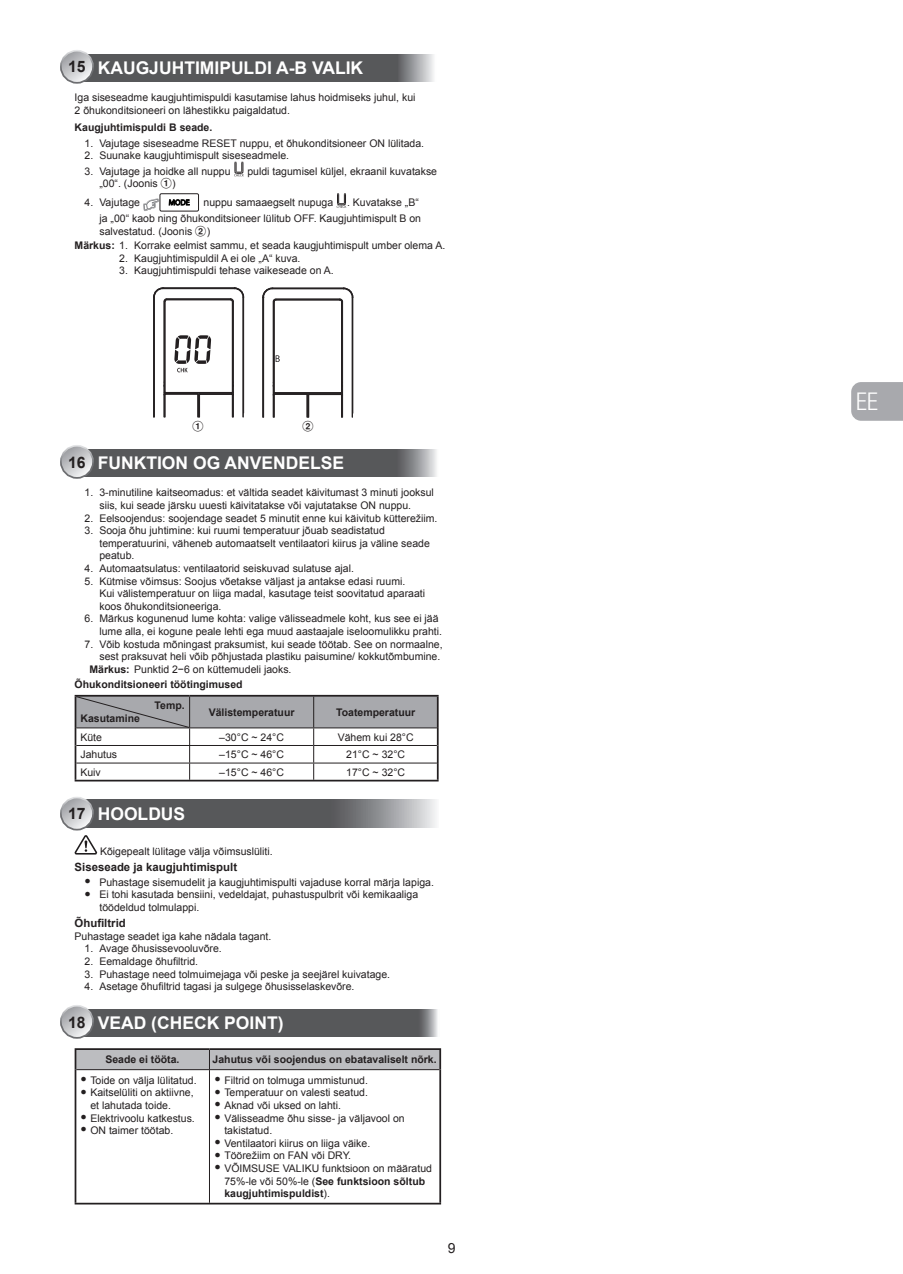
<style>
.page{position:relative;width:903px;height:1274px;background:#fff}
.page>*{position:absolute;margin:0;border:0;box-sizing:border-box;transform-origin:0 0}
.t1{font:300 condensed 24.5px "Helvetica Neue LT Pro";color:#fff}
.t2{font:700 17.5px "Arial";color:#fff}
.t3{font:14px "Arial";color:#231f20}
.t4{font:700 11.38px "Arial";color:#231f20}
.t5{font:10.5px/12.6px "Arial";color:#231f20}
.t6{font:700 10.5px/21.5px "Arial";color:#231f20}
.t7{font:10.5px "Circl Posi A";color:#231f20}
.s1{font-size:15.75px;color:#231f20}
.s2{font-family:"Circl Posi A"}
.s3{font-weight:700}
</style>
<div class="page">
<svg style="left:86px;top:54px;width:348px;height:27px;background:#5f6062"></svg>
<svg style="left:61px;top:51px;width:32px;height:32px"></svg>
<div style="left:60px;top:50px;width:34px;height:34px;border:2px solid #fff;border-radius:50%"></div>
<div style="left:233px;top:161px;width:11px;height:17px;background:#dbdadb"></div>
<svg style="left:234px;top:162px;width:10px;height:14px"></svg>
<svg style="left:143px;top:198px;width:16px;height:13px"></svg>
<div style="left:160px;top:193px;width:39px;height:18px;border:1px solid #231f20"></div>
<svg style="left:169px;top:199px;width:20px;height:7px"></svg>
<svg style="left:337px;top:193px;width:9px;height:15px"></svg>
<svg style="left:153px;top:287px;width:92px;height:130px"></svg>
<svg style="left:262px;top:288px;width:92px;height:130px"></svg>
<svg style="left:86px;top:449px;width:351px;height:27px;background:#5e5f62"></svg>
<svg style="left:61px;top:446px;width:32px;height:32px"></svg>
<div style="left:60px;top:445px;width:34px;height:34px;border:2px solid #fff;border-radius:50%"></div>
<hr style="left:75px;top:695px;width:115px;height:1px;background:#231f20">
<hr style="left:190px;top:695px;width:248px;height:1px;background:#231f20">
<hr style="left:75px;top:780px;width:363px;height:1px;background:#231f20">
<svg style="left:75px;top:696px;width:363px;height:84px"></svg>
<svg style="left:86px;top:800px;width:350px;height:27px;background:#6b6c6e"></svg>
<svg style="left:61px;top:797px;width:32px;height:32px"></svg>
<div style="left:60px;top:796px;width:34px;height:34px;border:2px solid #fff;border-radius:50%"></div>
<svg style="left:75px;top:835px;width:22px;height:19px"></svg>
<div style="left:78px;top:1009px;width:361px;height:27px;background:#57585a"></div>
<svg style="left:61px;top:1005px;width:32px;height:33px"></svg>
<div style="left:60px;top:1005px;width:34px;height:34px;border:2px solid #fff;border-radius:50%"></div>
<hr style="left:76px;top:1069px;width:363px;height:1px;background:#231f20">
<hr style="left:209px;top:1070px;width:1px;height:132px;background:#231f20">
<hr style="left:75px;top:1202px;width:366px;height:2px;background:#231f20">
<hr style="left:75px;top:1048px;width:134px;height:2px;background:#231f20">
<hr style="left:209px;top:1048px;width:232px;height:2px;background:#231f20">
<div style="left:75px;top:1049px;width:366px;height:20px;background:#bcbdc0"></div>
<hr style="left:75px;top:1069px;width:1px;height:133px;background:#231f20">
<hr style="left:439px;top:1069px;width:2px;height:133px;background:#231f20">
<div style="left:851px;top:382px;width:52px;height:39px;background:#a8a9ad"></div>
<h2 class="t2" style="left:68px;top:58px;width:296px"><span class="s1">15</span> KAUGJUHTIMIPULDI A-B VALIK</h2>
<p class="t5" style="left:75px;top:91px;width:342px">Iga siseseadme kaugjuhtimispuldi kasutamise lahus hoidmiseks juhul, kui<br>2 õhukonditsioneeri on lähestikku paigaldatud.</p>
<p class="t6" style="left:75px;top:117px;width:139px">Kaugjuhtimispuldi B seade.</p>
<p class="t5" style="left:85px;top:137px;width:341px">1. Vajutage siseseadme RESET nuppu, et õhukonditsioneer ON lülitada.</p>
<p class="t5" style="left:85px;top:149px;width:206px">2. Suunake kaugjuhtimispult siseseadmele.</p>
<p class="t5" style="left:85px;top:165px;width:148px">3. Vajutage ja hoidke all nuppu</p>
<p class="t5" style="left:247px;top:165px;width:191px">puldi tagumisel küljel, ekraanil kuvatakse</p>
<p class="t5" style="left:99px;top:177px;width:78px">„00“. (Joonis <span class="s2">1</span>)</p>
<p class="t5" style="left:85px;top:196px;width:57px">4. Vajutage</p>
<p class="t5" style="left:203px;top:196px;width:131px">nuppu samaaegselt nupuga</p>
<p class="t5" style="left:99px;top:195px;width:323px;line-height:15.8px;text-align:right">. Kuvatakse „B“<br>ja „00“ kaob ning õhukonditsioneer lülitub OFF. Kaugjuhtimispult B on</p>
<p class="t5" style="left:75px;top:224px;width:372px;line-height:14.7px;text-indent:25px">salvestatud. (Joonis <span class="s2">2</span>)<br><span class="s3">Märkus:</span> 1. Korrake eelmist sammu, et seada kaugjuhtimispult umber olema A.</p>
<p class="t5" style="left:119px;top:252px;width:183px">2. Kaugjuhtimispuldil A ei ole „A“ kuva.</p>
<p class="t5" style="left:119px;top:264px;width:216px">3. Kaugjuhtimispuldi tehase vaikeseade on A.</p>
<p class="t7" style="left:192px;top:421px;width:13px">1</p>
<p class="t7" style="left:302px;top:421px;width:13px">2</p>
<h2 class="t2" style="left:68px;top:453px;width:277px"><span class="s1">16</span> FUNKTION OG ANVENDELSE</h2>
<p class="t5" style="left:99px;top:486px;width:336px;text-indent:-15px">1. 3-minutiline kaitseomadus: et vältida seadet käivitumast 3 minuti jooksul siis, kui seade järsku uuesti käivitatakse või vajutatakse ON nuppu.</p>
<p class="t5" style="left:85px;top:511px;width:354px">2. Eelsoojendus: soojendage seadet 5 minutit enne kui käivitub kütterežiim.</p>
<p class="t5" style="left:99px;top:524px;width:332px;text-indent:-15px">3. Sooja õhu juhtimine: kui ruumi temperatuur jõuab seadistatud temperatuurini, väheneb automaatselt ventilaatori kiirus ja väline seade peatub.</p>
<p class="t5" style="left:85px;top:562px;width:271px">4. Automaatsulatus: ventilaatorid seiskuvad sulatuse ajal.</p>
<p class="t5" style="left:99px;top:574px;width:327px;text-indent:-15px">5. Kütmise võimsus: Soojus võetakse väljast ja antakse edasi ruumi.<br>Kui välistemperatuur on liiga madal, kasutage teist soovitatud aparaati koos õhukonditsioneeriga.</p>
<p class="t5" style="left:99px;top:612px;width:344px;text-indent:-15px">6. Märkus kogunenud lume kohta: valige välisseadmele koht, kus see ei jää lume alla, ei kogune peale lehti ega muud aastaajale iseloomulikku prahti.</p>
<p class="t5" style="left:85px;top:637px;width:360px">7. Võib kostuda mõningast praksumist, kui seade töötab. See on normaalne,</p>
<p class="t5" style="left:99px;top:650px;width:342px">sest praksuvat heli võib põhjustada plastiku paisumine/ kokkutõmbumine.</p>
<p class="t5" style="left:89px;top:663px;width:203px"><span class="s3">Märkus:</span> Punktid 2−6 on küttemudeli jaoks.</p>
<p class="t6" style="left:154px;top:673px;width:90px;text-indent:-80px">Õhukonditsioneeri töötingimused<br>Temp.</p>
<p class="t6" style="left:80px;top:707px;width:61px">Kasutamine</p>
<p class="t6" style="left:209px;top:701px;width:87px">Välistemperatuur</p>
<p class="t6" style="left:336px;top:701px;width:81px">Toatemperatuur</p>
<p class="t5" style="left:80px;top:730px;width:23px">Küte</p>
<p class="t5" style="left:219px;top:730px;width:66px">–30°C ~ 24°C</p>
<p class="t5" style="left:338px;top:730px;width:77px">Vähem kui 28°C</p>
<p class="t5" style="left:80px;top:748px;width:38px">Jahutus</p>
<p class="t5" style="left:219px;top:748px;width:66px">–15°C ~ 46°C</p>
<p class="t5" style="left:346px;top:748px;width:60px">21°C ~ 32°C</p>
<p class="t5" style="left:80px;top:766px;width:22px">Kuiv</p>
<p class="t5" style="left:219px;top:766px;width:66px">–15°C ~ 46°C</p>
<p class="t5" style="left:346px;top:766px;width:60px">17°C ~ 32°C</p>
<h2 class="t2" style="left:68px;top:804px;width:119px"><span class="s1">17</span> HOOLDUS</h2>
<p class="t5" style="left:100px;top:844px;width:174px">Kõigepealt lülitage välja võimsuslüliti.</p>
<p class="t4" style="left:75px;top:860px;width:164px">Siseseade ja kaugjuhtimispult</p>
<p class="t5" style="left:85px;top:876px;width:351px">● Puhastage sisemudelit ja kaugjuhtimispulti vajaduse korral märja lapiga.</p>
<p class="t5" style="left:99px;top:888px;width:320px;text-indent:-15px">● Ei tohi kasutada bensiini, vedeldajat, puhastuspulbrit või kemikaaliga töödeldud tolmulappi.</p>
<p class="t4" style="left:75px;top:917px;width:53px">Õhufiltrid</p>
<p class="t5" style="left:75px;top:930px;width:198px">Puhastage seadet iga kahe nädala tagant.</p>
<p class="t5" style="left:85px;top:942px;width:139px">1. Avage õhusissevooluvõre.</p>
<p class="t5" style="left:85px;top:955px;width:115px">2. Eemaldage õhufiltrid.</p>
<p class="t5" style="left:85px;top:967px;width:307px">3. Puhastage need tolmuimejaga või peske ja seejärel kuivatage.</p>
<p class="t5" style="left:85px;top:980px;width:271px">4. Asetage õhufiltrid tagasi ja sulgege õhusisselaskevõre.</p>
<h2 class="t2" style="left:68px;top:1013px;width:217px"><span class="s1">18</span> VEAD (CHECK POINT)</h2>
<p class="t6" style="left:105px;top:1049px;width:76px">Seade ei tööta.</p>
<p class="t6" style="left:212px;top:1049px;width:226px">Jahutus või soojendus on ebatavaliselt nõrk.</p>
<p class="t5" style="left:80px;top:1074px;width:118px">● Toide on välja lülitatud.</p>
<p class="t5" style="left:90px;top:1086px;width:105px;text-indent:-10px">● Kaitselüliti on aktiivne, et lahutada toide.</p>
<p class="t5" style="left:80px;top:1111px;width:116px">● Elektrivoolu katkestus.</p>
<p class="t5" style="left:80px;top:1124px;width:94px">● ON taimer töötab.</p>
<p class="t5" style="left:214px;top:1074px;width:155px">● Filtrid on tolmuga ummistunud.</p>
<p class="t5" style="left:214px;top:1086px;width:155px">● Temperatuur on valesti seatud.</p>
<p class="t5" style="left:214px;top:1099px;width:128px">● Aknad või uksed on lahti.</p>
<p class="t5" style="left:224px;top:1111px;width:182px;text-indent:-10px">● Välisseadme õhu sisse- ja väljavool on takistatud.</p>
<p class="t5" style="left:214px;top:1137px;width:157px">● Ventilaatori kiirus on liiga väike.</p>
<p class="t5" style="left:214px;top:1149px;width:138px">● Töörežiim on FAN või DRY.</p>
<p class="t5" style="left:224px;top:1162px;width:209px;text-indent:-10px">● VÕIMSUSE VALIKU funktsioon on määratud<br>75%-le või 50%-le (<span class="s3">See funktsioon sõltub kaugjuhtimispuldist</span>).</p>
<h3 class="t3" style="left:448px;top:1240px;width:9px">9</h3>
<h1 class="t1" style="left:856px;top:393px;width:23px">EE</h1>
</div>
